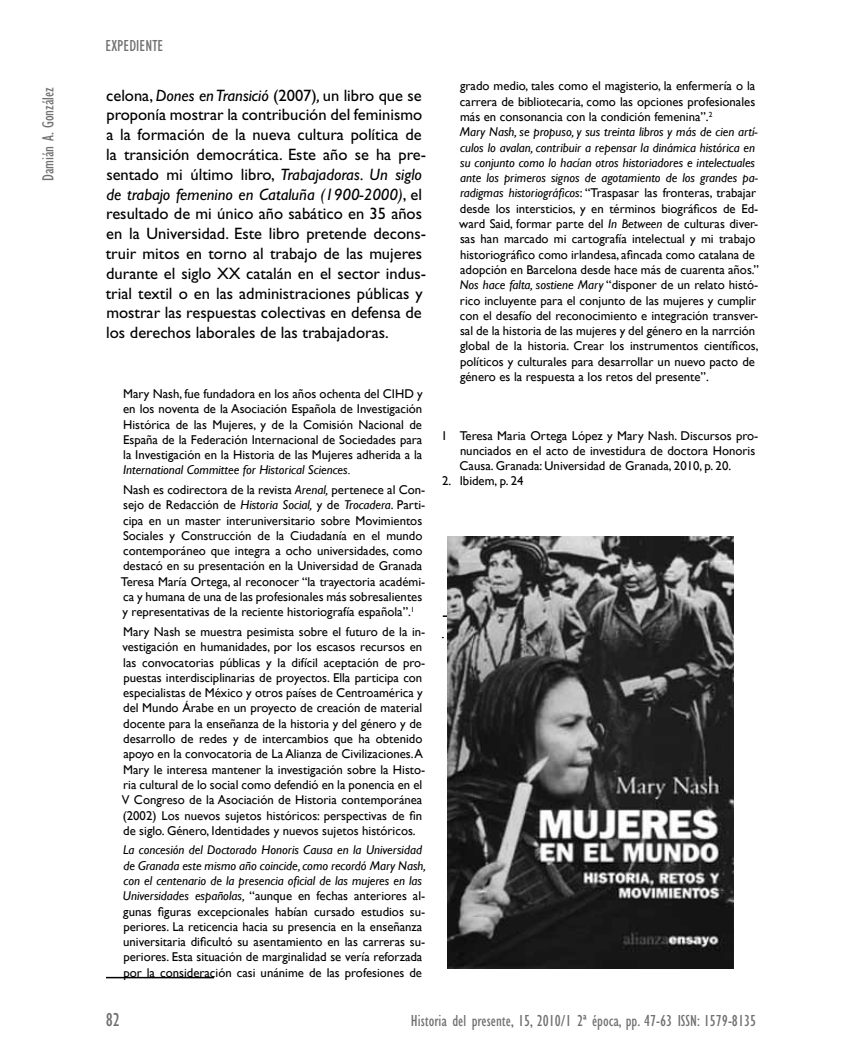
<style>
.page{position:relative;width:851px;height:1063px;background:#fff}
.page>*{position:absolute;margin:0;border:0;box-sizing:border-box;transform-origin:0 0}
.t1{font:condensed 19.5px "Gill Sans Std";color:#707172}
.t2{font:18px "Times New Roman";color:#000}
.t3{font:16.5px/19.8px "Gill Sans Std";color:#000}
.t4{font:condensed 16.5px "Gill Sans Std";color:#707172}
.t5{font:12.75px/15.3px "Gill Sans";color:#000}
.t6{font:italic 12.75px/19.5px "Gill Sans";color:#000}
.s1{font-style:italic}
.s2{font-style:normal}
</style>
<div class="page">
<hr style="left:106px;top:977px;width:108px;height:1px;background:#000">
<hr style="left:442px;top:615px;width:108px;height:2px;background:#000">
<img style="left:447px;top:537px;width:286px;height:432px">
<p class="t4" style="left:105px;top:36px;width:60px">EXPEDIENTE</p>
<p class="t4" style="left:39px;top:181px;width:95px;rotate:-90deg">Damián A. González</p>
<p class="t3" style="left:106px;top:85px;width:322px">celona, <span class="s1">Dones en Transició</span> (2007)<span class="s1">,</span> un libro que se proponía mostrar la contribución del feminismo a la formación de la nueva cultura política de la transición democrática. Este año se ha pre&shy;sentado mi último libro, <span class="s1">Trabajadoras. Un siglo de trabajo femenino en Cataluña (1900-2000)</span>, el resultado de mi único año sabático en 35 años en la Universidad. Este libro pretende decons&shy;truir mitos en torno al trabajo de las mujeres durante el siglo XX catalán en el sector indus&shy;trial textil o en las administraciones públicas y mostrar las respuestas colectivas en defensa de los derechos laborales de las trabajadoras.</p>
<p class="t5" style="left:459px;top:78px;width:301px">grado medio, tales como el magisterio, la enfermería o la carrera de bibliotecaria, como las opciones profesionales más en consonancia con la condición femenina”.<sup>2<br></sup><span class="s1">Mary Nash, se propuso, y sus treinta libros y más de cien artí&shy;culos lo avalan, contribuir a repensar la dinámica histórica en su conjunto como lo hacían otros historiadores e intelectuales ante los primeros signos de agotamiento de los grandes pa&shy;radigmas historiográficos</span>: “Traspasar las fronteras, trabajar desde los intersticios, y en términos biográficos de Ed&shy;ward Said, formar parte del <span class="s1">In Between</span> de culturas diver&shy;sas han marcado mi cartografía intelectual y mi trabajo historiográfico como irlandesa, afincada como catalana de adopción en Barcelona desde hace más de cuarenta años.” <span class="s1">Nos hace falta, sostiene Mary</span> “disponer de un relato histó&shy;rico incluyente para el conjunto de las mujeres y cumplir con el desafío del reconocimiento e integración transver&shy;sal de la historia de las mujeres y del género en la narrción global de la historia. Crear los instrumentos científicos, políticos y culturales para desarrollar un nuevo pacto de género es la respuesta a los retos del presente”.</p>
<p class="t5" style="left:123px;top:386px;width:301px;text-align:justify">Mary Nash, fue fundadora en los años ochenta del CIHD y en los noventa de la Asociación Española de Investigación Histórica de las Mujeres, y de la Comisión Nacional de España de la Federación Internacional de Sociedades para la Investigación en la Historia de las Mujeres adherida a la</p>
<p class="t6" style="left:123px;top:460px;width:304px">International Committee for Historical Sciences.<br><span class="s2">Nash es codirectora de la revista</span> Arenal, <span class="s2">pertenece al Con-</span></p>
<p class="t5" style="left:121px;top:497px;width:306px">sejo de Redacción de <span class="s1">Historia Social,</span> y de <span class="s1">Trocadera</span>. Parti&shy;cipa en un master interuniversitario sobre Movimientos Sociales y Construcción de la Ciudadanía en el mundo contemporáneo que integra a ocho universidades, como destacó en su presentación en la Universidad de Granada Teresa María Ortega, al reconocer “la trayectoria académi&shy;ca y humana de una de las profesionales más sobresalientes y representativas de la reciente historiografía española”.<sup>1</sup></p>
<p class="t5" style="left:122px;top:624px;width:305px">Mary Nash se muestra pesimista sobre el futuro de la in&shy;vestigación en humanidades, por los escasos recursos en las convocatorias públicas y la difícil aceptación de pro&shy;puestas interdisciplinarias de proyectos. Ella participa con especialistas de México y otros países de Centroamérica y del Mundo Árabe en un proyecto de creación de material docente para la enseñanza de la historia y del género y de desarrollo de redes y de intercambios que ha obtenido apoyo en la convocatoria de La Alianza de Civilizaciones. A Mary le interesa mantener la investigación sobre la Histo&shy;ria cultural de lo social como defendió en la ponencia en el V Congreso de la Asociación de Historia contemporánea (2002) Los nuevos sujetos históricos: perspectivas de fin de siglo. Género, Identidades y nuevos sujetos históricos.</p>
<p class="t5" style="left:123px;top:842px;width:304px"><span class="s1">La concesión del Doctorado Honoris Causa en la Universidad de Granada este mismo año coincide, como recordó Mary Nash, con el centenario de la presencia oficial de las mujeres en las Universidades españolas,</span> “aunque en fechas anteriores al&shy;gunas figuras excepcionales habían cursado estudios su&shy;periores. La reticencia hacia su presencia en la enseñanza universitaria dificultó su asentamiento en las carreras su&shy;periores. Esta situación de marginalidad se vería reforzada por la consideración casi unánime de las profesiones de</p>
<p class="t4" style="left:411px;top:1012px;width:346px">Historia del presente, 15, 2010/1 2ª época, pp. 47-63 issn: 1579-8135</p>
<p class="t5" style="left:459px;top:427px;width:300px;text-indent:-18px">1 Teresa Maria Ortega López y Mary Nash. Discursos pro&shy;nunciados en el acto de investidura de doctora Honoris<br>Causa. Granada: Universidad de Granada, 2010, p. 20.</p>
<p class="t5" style="left:442px;top:473px;width:83px">2. Ibidem, p. 24</p>
<h2 class="t2" style="left:440px;top:620px;width:6px">.</h2>
<h1 class="t1" style="left:106px;top:1009px;width:16px">82</h1>
</div>
